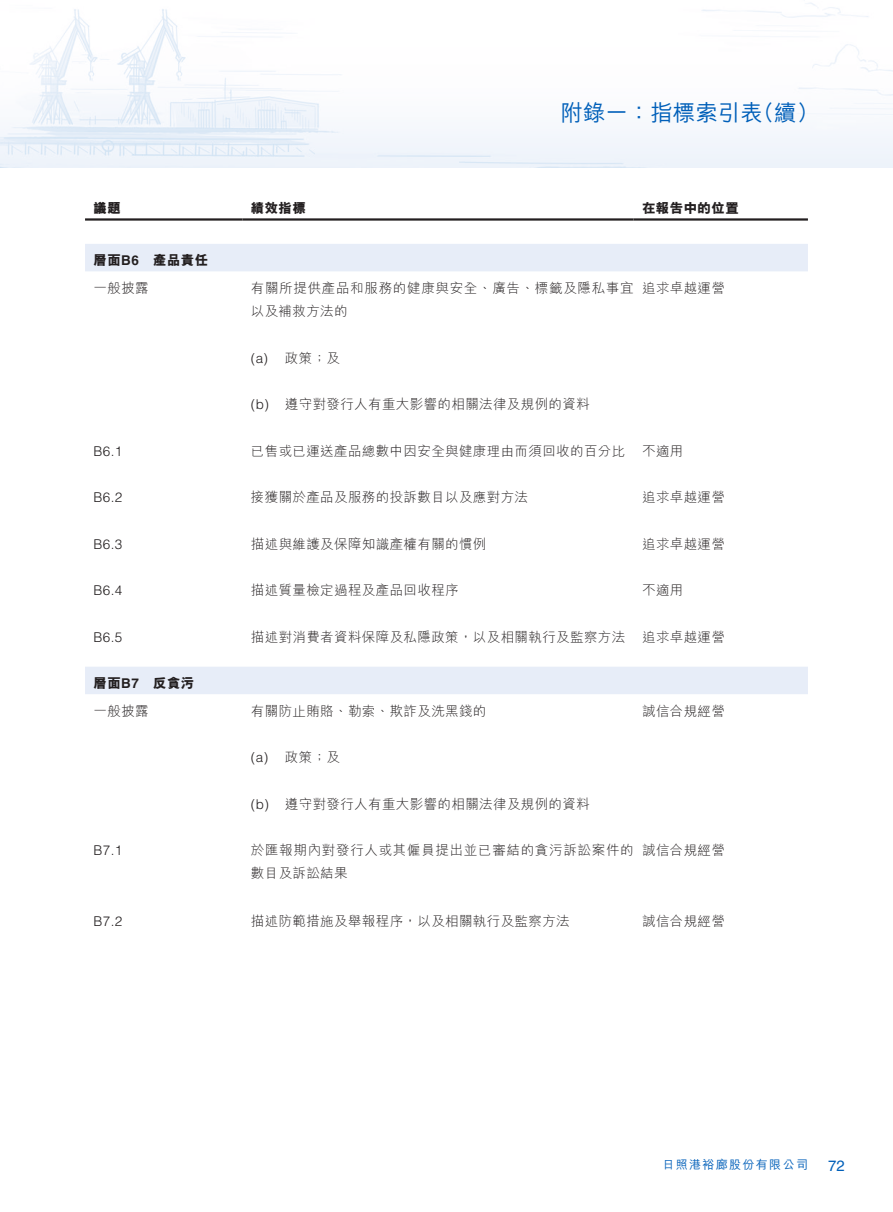
<style>
.page{position:relative;width:893px;height:1212px;background:#fff}
.page>*{position:absolute;margin:0;border:0;box-sizing:border-box;transform-origin:0 0}
.t1{font:500 22.5px "M Hei HK";color:#005fb9}
.t2{font:15px "Helvetica LT Std";color:#005fb9}
.t3{font:300 13.5px "M Hei HK";letter-spacing:.03em;color:#231f20}
.t4{font:300 13.5px "M Hei HK";letter-spacing:.05em;color:#231f20}
.t5{font:300 13.5px "Helvetica LT Std";letter-spacing:.03em;color:#231f20}
.t6{font:800 13.5px "M Hei HK";letter-spacing:.03em;color:#231f20}
.t7{font:500 12px "M Hei HK";letter-spacing:.115em;color:#005fb9}
.s1{font-family:"Helvetica LT Std";font-weight:700}
</style>
<div class="page">
<img style="left:0;top:3px;width:893px;height:165px">
<svg style="left:85px;top:244px;width:723px;height:450px"></svg>
<hr style="left:85px;top:218px;width:157px;height:3px;background:#231f20">
<hr style="left:242px;top:218px;width:392px;height:3px;background:#231f20">
<hr style="left:634px;top:218px;width:174px;height:3px;background:#231f20">
<h1 class="t1" style="left:560px;top:96px;width:204px">附錄一：指標索引表</h1>
<h1 class="t1" style="left:752px;top:96px;width:69px">（續(</h1>
<p class="t6" style="left:94px;top:201px;width:29px">議題</p>
<p class="t6" style="left:251px;top:201px;width:57px">績效指標</p>
<p class="t6" style="left:642px;top:201px;width:98px">在報告中的位置</p>
<p class="t6" style="left:94px;top:254px;width:47px">層面<span class="s1">B6</span></p>
<p class="t6" style="left:153px;top:254px;width:57px">產品責任</p>
<p class="t3" style="left:94px;top:281px;width:57px">一般披露</p>
<p class="t4" style="left:251px;top:281px;width:384px">有關所提供產品和服務的健康與安全、廣告、標籤及隱私事宜</p>
<p class="t3" style="left:642px;top:281px;width:84px">追求卓越運營</p>
<p class="t3" style="left:251px;top:304px;width:98px">以及補救方法的</p>
<p class="t3" style="left:285px;top:351px;width:57px">政策；及</p>
<p class="t5" style="left:251px;top:349px;width:19px">a( )</p>
<p class="t5" style="left:251px;top:396px;width:19px">b( )</p>
<p class="t3" style="left:285px;top:397px;width:306px">遵守對發行人有重大影響的相關法律及規例的資料</p>
<p class="t5" style="left:94px;top:442px;width:30px">B6.1</p>
<p class="t3" style="left:251px;top:444px;width:376px">已售或已運送產品總數中因安全與健康理由而須回收的百分比</p>
<p class="t3" style="left:642px;top:444px;width:43px">不適用</p>
<p class="t5" style="left:94px;top:489px;width:30px">B6.2</p>
<p class="t3" style="left:251px;top:490px;width:279px">接獲關於產品及服務的投訴數目以及應對方法</p>
<p class="t3" style="left:642px;top:490px;width:84px">追求卓越運營</p>
<p class="t5" style="left:94px;top:535px;width:30px">B6.3</p>
<p class="t3" style="left:251px;top:537px;width:237px">描述與維護及保障知識產權有關的慣例</p>
<p class="t3" style="left:642px;top:537px;width:84px">追求卓越運營</p>
<p class="t5" style="left:94px;top:582px;width:30px">B6.4</p>
<p class="t3" style="left:251px;top:583px;width:209px">描述質量檢定過程及產品回收程序</p>
<p class="t3" style="left:642px;top:583px;width:43px">不適用</p>
<p class="t5" style="left:94px;top:628px;width:30px">B6.5</p>
<p class="t3" style="left:251px;top:630px;width:376px">描述對消費者資料保障及私隱政策，以及相關執行及監察方法</p>
<p class="t3" style="left:642px;top:630px;width:84px">追求卓越運營</p>
<p class="t6" style="left:94px;top:676px;width:47px">層面<span class="s1">B7</span></p>
<p class="t6" style="left:153px;top:676px;width:43px">反貪污</p>
<p class="t3" style="left:94px;top:704px;width:57px">一般披露</p>
<p class="t3" style="left:251px;top:704px;width:237px">有關防止賄賂、勒索、欺詐及洗黑錢的</p>
<p class="t3" style="left:642px;top:704px;width:84px">誠信合規經營</p>
<p class="t5" style="left:251px;top:749px;width:19px">a( )</p>
<p class="t3" style="left:285px;top:750px;width:57px">政策；及</p>
<p class="t5" style="left:251px;top:795px;width:19px">b( )</p>
<p class="t3" style="left:285px;top:797px;width:306px">遵守對發行人有重大影響的相關法律及規例的資料</p>
<p class="t5" style="left:94px;top:842px;width:30px">B7.1</p>
<p class="t4" style="left:251px;top:843px;width:384px">於匯報期內對發行人或其僱員提出並已審結的貪污訴訟案件的</p>
<p class="t3" style="left:642px;top:843px;width:84px">誠信合規經營</p>
<p class="t3" style="left:251px;top:866px;width:98px">數目及訴訟結果</p>
<p class="t5" style="left:94px;top:912px;width:30px">B7.2</p>
<p class="t3" style="left:251px;top:914px;width:320px">描述防範措施及舉報程序，以及相關執行及監察方法</p>
<p class="t3" style="left:642px;top:914px;width:84px">誠信合規經營</p>
<p class="t7" style="left:662px;top:1156px;width:147px">日照港裕廊股份有限公司</p>
<p class="t2" style="left:828px;top:1156px;width:18px">72</p>
</div>
